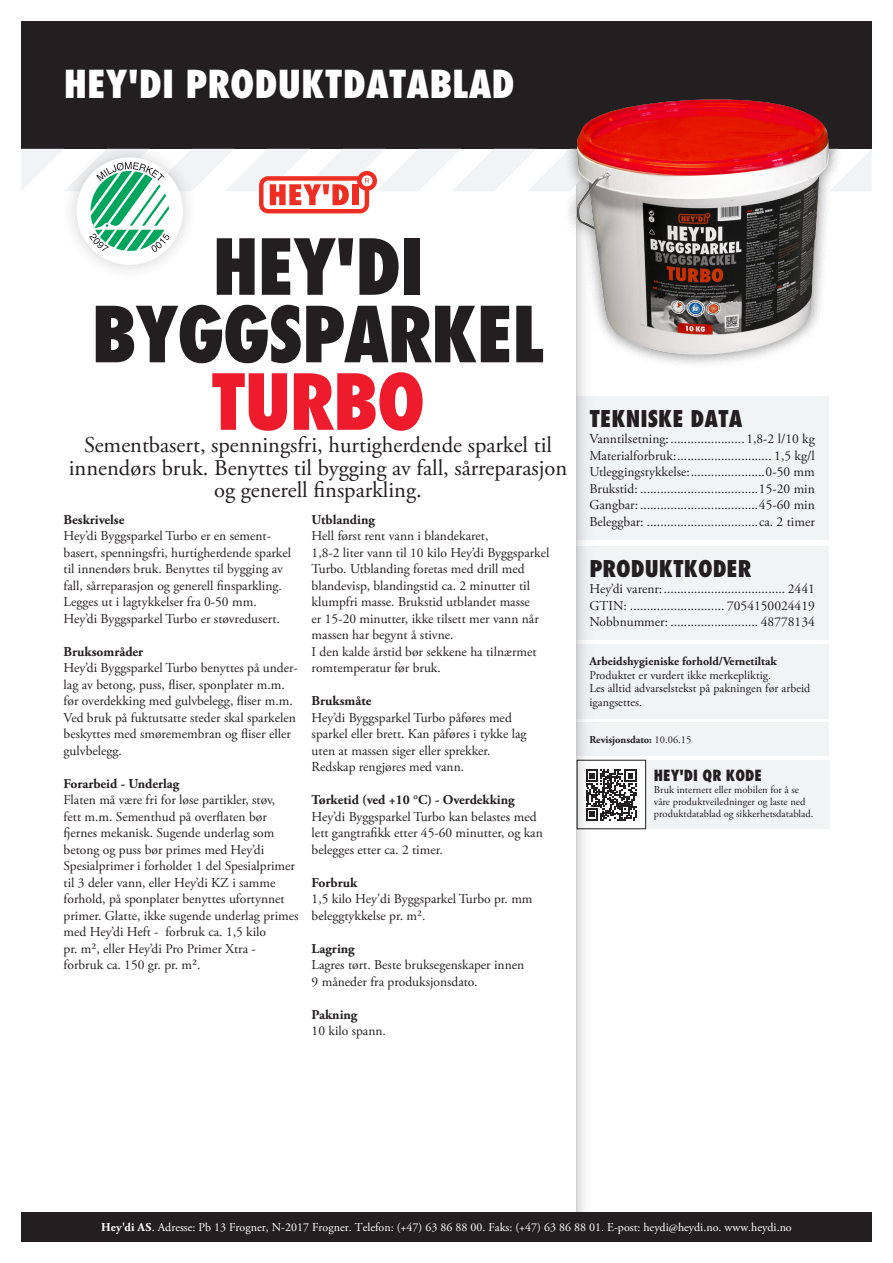
<style>
.page{position:relative;width:893px;height:1263px;background:#fff}
.page>*{position:absolute;margin:0;border:0;box-sizing:border-box;transform-origin:0 0}
.t1{font:800 condensed 75px/67.5px "Futura";letter-spacing:-.025em;color:#231f20;text-align:center}
.t2{font:800 condensed 75px "Futura";letter-spacing:-.025em;color:#ee1b2c}
.t3{font:800 condensed 37.5px "Futura";color:#fff}
.t4{font:22.5px/22.5px "Adobe Garamond Pro";color:#231f20;text-align:center}
.t5{font:800 condensed 22.5px "Futura";color:#231f20}
.t6{font:800 condensed 15px "Futura";color:#231f20}
.t7{font:13.5px/16.5px "Adobe Garamond Pro";color:#231f20}
.t8{font:700 13.5px "Adobe Garamond Pro";color:#231f20}
.t9{font:12px "Adobe Garamond Pro";color:#fff}
.t10{font:12px/13.5px "Adobe Garamond Pro";color:#231f20}
.t11{font:700 12px "Adobe Garamond Pro";color:#231f20}
.t12{font:10.5px/12px "Adobe Garamond Pro";color:#231f20}
.t13{font:700 10.5px "Adobe Garamond Pro";color:#231f20}
.s1{font-weight:400}
.s2{font-weight:700}
</style>
<div class="page">
<div style="left:21px;top:21px;width:851px;height:128px;background:#231f20"></div>
<div style="left:21px;top:1212px;width:851px;height:30px;background:#231f20"></div>
<div style="left:577px;top:760px;width:69px;height:69px;border:1px solid #231f20"></div>
<div style="left:646px;top:760px;width:183px;height:69px;background:#f2f3f4"></div>
<svg style="left:598px;top:769px;width:39px;height:51px"></svg>
<div style="left:577px;top:722px;width:252px;height:33px;background:#f2f3f4"></div>
<div style="left:577px;top:396px;width:252px;height:144px;background:#f2f3f4"></div>
<div style="left:577px;top:546px;width:252px;height:93px;background:#f2f3f4"></div>
<div style="left:577px;top:644px;width:252px;height:74px;background:#f2f3f4"></div>
<svg style="left:577px;top:369px;width:21px;height:843px"></svg>
<div style="left:563px;top:85px;width:280px;height:284px;background:#231f20;opacity:.5"></div>
<img style="left:576px;top:99px;width:253px;height:259px">
<div style="left:61px;top:141px;width:138px;height:140px;background:#231f20;opacity:.2"></div>
<div style="left:77px;top:157px;width:106px;height:108px;background:#fff;border-radius:50%"></div>
<svg style="left:22px;top:149px;width:849px;height:103px"></svg>
<h2 class="t3" style="left:64px;top:60px;width:452px">HEY'DI PRODUKTDATABLAD</h2>
<h1 class="t1" style="left:91px;top:232px;width:455px">HEY'DI<br>BYGGSPARKEL</h1>
<h1 class="t2" style="left:211px;top:354px;width:216px">TURBO</h1>
<h3 class="t4" style="left:69px;top:457px;width:500px">innendørs bruk. Benyttes til bygging av fall, sårreparasjon og generell finsparkling.</h3>
<p class="t8" style="left:64px;top:512px;width:62px">Beskrivelse</p>
<p class="t7" style="left:64px;top:528px;width:229px">Hey’di Byggsparkel Turbo er en sement&shy;basert, spenningsfri, hurtigherdende sparkel til innendørs bruk. Benyttes til bygging av fall, sårreparasjon og generell finsparkling.<br>Legges ut i lagtykkelser fra 0-50 mm.<br>Hey’di Byggsparkel Turbo er støvredusert.</p>
<p class="t8" style="left:64px;top:644px;width:81px">Bruksområder</p>
<p class="t7" style="left:64px;top:660px;width:236px">Hey’di Byggsparkel Turbo benyttes på under&shy;lag av betong, puss, fliser, sponplater m.m. før overdekking med gulvbelegg, fliser m.m.<br>Ved bruk på fuktutsatte steder skal sparkelen beskyttes med smøremembran og fliser eller gulvbelegg.</p>
<p class="t8" style="left:64px;top:776px;width:117px">Forarbeid - Underlag</p>
<p class="t7" style="left:64px;top:792px;width:236px">Flaten må være fri for løse partikler, støv,<br>fett m.m. Sementhud på overflaten bør fjernes mekanisk. Sugende underlag som betong og puss bør primes med Hey’di Spesialprimer i forholdet 1 del Spesialprimer til 3 deler vann, eller Hey’di KZ i samme forhold, på sponplater benyttes ufortynnet primer. Glatte, ikke sugende underlag primes med Hey’di Heft - forbruk ca. 1,5 kilo<br>pr. m², eller Hey’di Pro Primer Xtra - forbruk ca. 150 gr. pr. m².</p>
<h3 class="t4" style="left:84px;top:435px;width:470px">Sementbasert, spenningsfri, hurtigherdende sparkel til</h3>
<p class="t8" style="left:312px;top:512px;width:65px">Utblanding</p>
<p class="t7" style="left:312px;top:528px;width:239px">Hell først rent vann i blandekaret,<br>1,8-2 liter vann til 10 kilo Hey’di Byggsparkel Turbo. Utblanding foretas med drill med blandevisp, blandingstid ca. 2 minutter til klumpfri masse. Brukstid utblandet masse<br>er 15-20 minutter, ikke tilsett mer vann når massen har begynt å stivne.<br>I den kalde årstid bør sekkene ha tilnærmet romtemperatur før bruk.</p>
<p class="t8" style="left:312px;top:693px;width:61px">Bruksmåte</p>
<p class="t7" style="left:312px;top:710px;width:216px">Hey’di Byggsparkel Turbo påføres med sparkel eller brett. Kan påføres i tykke lag uten at massen siger eller sprekker.<br>Redskap rengjøres med vann.</p>
<p class="t8" style="left:312px;top:792px;width:205px">Tørketid (ved +10 °C) - Overdekking</p>
<p class="t7" style="left:312px;top:809px;width:233px">Hey’di Byggsparkel Turbo kan belastes med lett gangtrafikk etter 45-60 minutter, og kan belegges etter ca. 2 timer.</p>
<p class="t8" style="left:312px;top:875px;width:47px">Forbruk</p>
<p class="t7" style="left:312px;top:891px;width:222px">1,5 kilo Hey'di Byggsparkel Turbo pr. mm beleggtykkelse pr. m².</p>
<p class="t8" style="left:312px;top:941px;width:45px">Lagring</p>
<p class="t7" style="left:312px;top:957px;width:214px">Lagres tørt. Beste bruksegenskaper innen<br>9 måneder fra produksjonsdato.</p>
<p class="t8" style="left:312px;top:1007px;width:47px">Pakning</p>
<p class="t7" style="left:312px;top:1023px;width:76px">10 kilo spann.</p>
<h3 class="t5" style="left:589px;top:404px;width:155px">TEKNISKE DATA</h3>
<p class="t7" style="left:589px;top:431px;width:227px;text-align:justify">Vanntilsetning:......................1,8-2 l/10 kg Materialforbruk:............................ 1,5 kg/l Utleggingstykkelse:......................0-50 mm Brukstid: ...................................15-20 min Gangbar: ...................................45-60 min Beleggbar: .................................ca. 2 timer</p>
<h3 class="t5" style="left:589px;top:554px;width:163px">PRODUKTKODER</h3>
<p class="t7" style="left:589px;top:581px;width:227px;text-align:justify">Hey’di varenr:.................................... 2441<br>GTIN: ............................ 7054150024419<br>Nobbnummer: .......................... 48778134</p>
<p class="t11" style="left:589px;top:654px;width:189px">Arbeidshygieniske forhold/Vernetiltak</p>
<p class="t10" style="left:589px;top:669px;width:222px">Produktet er vurdert ikke merkepliktig.<br>Les alltid advarselstekst på pakningen før arbeid igangsettes.</p>
<p class="t13" style="left:589px;top:733px;width:103px">Revisjonsdato: <span class="s1">10.06.15</span></p>
<p class="t6" style="left:654px;top:765px;width:110px">HEY'DI QR KODE</p>
<p class="t12" style="left:654px;top:783px;width:161px">Bruk internett eller mobilen for å se våre produktveiledninger og laste ned produktdatablad og sikkerhetsdatablad.</p>
<p class="t9" style="left:101px;top:1220px;width:692px"><span class="s2">Hey'di AS</span>. Adresse: Pb 13 Frogner, N-2017 Frogner. Telefon: (+47) 63 86 88 00. Faks: (+47) 63 86 88 01. E-post: heydi@heydi.no. www.heydi.no</p>
</div>
